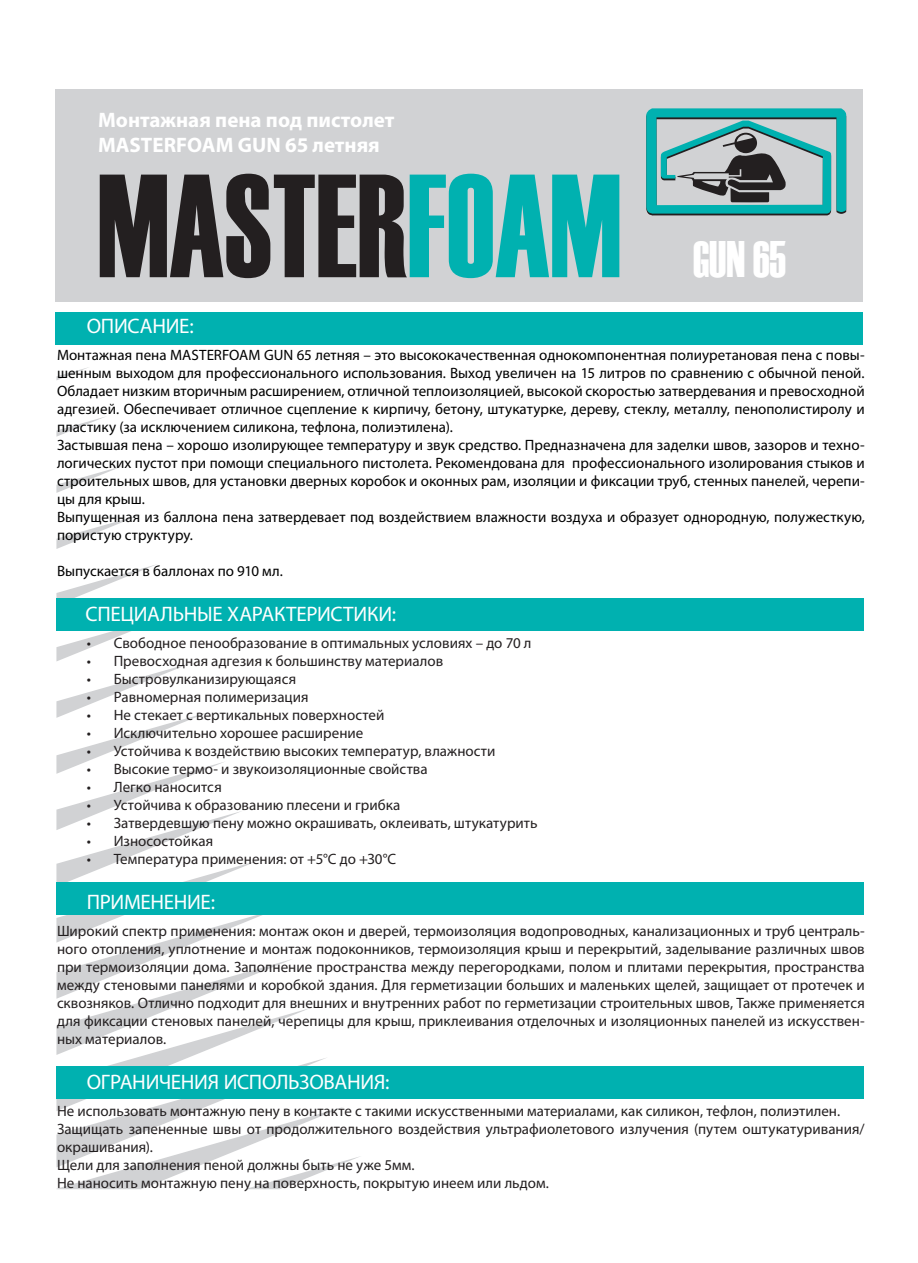
<style>
.page{position:relative;width:918px;height:1263px;background:#fff}
.page>*{position:absolute;margin:0;border:0;box-sizing:border-box;transform-origin:0 0}
.Zag{font:51.15px "Haettenschweiler";color:#fff;scale:.86 1}
.Zag-2{font:700 21px "Myriad Pro";color:#fff}
.Zag_min{font:21px "Myriad Pro";letter-spacing:-.015em;color:#fff}
.Osn_text{font:21px "Myriad Pro";letter-spacing:.075em;color:#fff}
.Osn_text-2{font:15px/18px "Myriad Pro";color:#231f20;text-align:justify}
.Osn_text-3{font:15px/18px "Myriad Pro";color:#000;text-align:justify}
.Spisok{font:15px "Myriad Pro";color:#231f20}
</style>
<div class="page">
<svg style="left:56px;top:367px;width:306px;height:822px"></svg>
<div style="left:56px;top:313px;width:807px;height:32px;background:#00b1b0"></div>
<div style="left:56px;top:598px;width:808px;height:32px;background:#00b1b0"></div>
<div style="left:56px;top:882px;width:808px;height:33px;background:#00b1b0"></div>
<div style="left:56px;top:1066px;width:808px;height:32px;background:#00b1b0"></div>
<div style="left:55px;top:89px;width:807px;height:213px;background:#d1d2d4"></div>
<svg style="left:100px;top:174px;width:519px;height:104px"></svg>
<svg style="left:646px;top:108px;width:200px;height:108px"></svg>
<p class="Zag-2" style="left:98px;top:106px;width:298px">Монтажная пена под пистолет</p>
<p class="Zag-2" style="left:98px;top:131px;width:283px">MASTERFOAM GUN 65 летняя</p>
<p class="Zag" style="left:693px;top:224px;width:110px">GUN 65</p>
<p class="Zag_min" style="left:87px;top:313px;width:108px">ОПИСАНИЕ:</p>
<p class="Osn_text-3" style="left:57px;top:346px;width:809px">Монтажная пена MASTERFOAM GUN 65 летняя – это высококачественная однокомпонентная полиуретановая пена с повы&shy;шенным выходом для профессионального использования. Выход увеличен на 15 литров по сравнению с обычной пеной.<br>Обладает низким вторичным расширением, отличной теплоизоляцией, высокой скоростью затвердевания и превосходной адгезией. Обеспечивает отличное сцепление к кирпичу, бетону, штукатурке, дереву, стеклу, металлу, пенополистиролу и пластику (за исключением силикона, тефлона, полиэтилена).</p>
<p class="Osn_text-3" style="left:57px;top:436px;width:809px">Застывшая пена – хорошо изолирующее температуру и звук средство. Предназначена для заделки швов, зазоров и техно&shy;логических пустот при помощи специального пистолета. Рекомендована для профессионального изолирования стыков и строительных швов, для установки дверных коробок и оконных рам, изоляции и фиксации труб, стенных панелей, черепи&shy;цы для крыш.</p>
<p class="Osn_text-3" style="left:57px;top:508px;width:809px">Выпущенная из баллона пена затвердевает под воздействием влажности воздуха и образует однородную, полужесткую, пористую структуру.</p>
<p class="Osn_text-3" style="left:57px;top:562px;width:227px">Выпускается в баллонах по 910 мл.</p>
<p class="Osn_text" style="left:86px;top:601px;width:223px">Специальные характерис</p>
<p class="Osn_text" style="left:343px;top:601px;width:54px">тики:</p>
<p class="Spisok" style="left:87px;top:634px;width:446px">• Свободное пенообразование в оптимальных условиях – до 70 л</p>
<p class="Spisok" style="left:87px;top:652px;width:358px">• Превосходная адгезия к большинству материалов</p>
<p class="Spisok" style="left:87px;top:670px;width:211px">• Быстровулканизирующаяся</p>
<p class="Spisok" style="left:87px;top:688px;width:223px">• Равномерная полимеризация</p>
<p class="Spisok" style="left:87px;top:706px;width:299px">• Не стекает с вертикальных поверхностей</p>
<p class="Spisok" style="left:87px;top:724px;width:278px">• Исключительно хорошее расширение</p>
<p class="Spisok" style="left:87px;top:742px;width:410px">• Устойчива к воздействию высоких температур, влажности</p>
<p class="Spisok" style="left:87px;top:760px;width:342px">• Высокие термо- и звукоизоляционные свойства</p>
<p class="Spisok" style="left:87px;top:778px;width:137px">• Легко наносится</p>
<p class="Spisok" style="left:87px;top:796px;width:315px">• Устойчива к образованию плесени и грибка</p>
<p class="Spisok" style="left:87px;top:814px;width:452px">• Затвердевшую пену можно окрашивать, оклеивать, штукатурить</p>
<p class="Spisok" style="left:87px;top:832px;width:128px">• Износостойкая</p>
<p class="Spisok" style="left:87px;top:850px;width:311px">• Температура применения: от +5°С до +З0°С</p>
<p class="Zag_min" style="left:87px;top:889px;width:27px">Применение</p>
<p class="Zag_min" style="left:211px;top:889px;width:6px">:</p>
<p class="Osn_text-2" style="left:57px;top:922px;width:809px">Широкий спектр применения: монтаж окон и дверей, термоизоляция водопроводных, канализационных и труб централь&shy;ного отопления, уплотнение и монтаж подоконников, термоизоляция крыш и перекрытий, заделывание различных швов при термоизоляции дома. Заполнение пространства между перегородками, полом и плитами перекрытия, пространства между стеновыми панелями и коробкой здания. Для герметизации больших и маленьких щелей, защищает от протечек и сквозняков. Отлично подходит для внешних и внутренних работ по герметизации строительных швов, Также применяется для фиксации стеновых панелей, черепицы для крыш, приклеивания отделочных и изоляционных панелей из искусствен&shy;ных материалов.</p>
<p class="Zag_min" style="left:87px;top:1069px;width:36px">Ограни</p>
<p class="Zag_min" style="left:159px;top:1069px;width:79px">чения испо</p>
<p class="Zag_min" style="left:276px;top:1069px;width:37px">льзовани</p>
<p class="Zag_min" style="left:374px;top:1069px;width:17px">я:</p>
<p class="Osn_text-2" style="left:57px;top:1102px;width:785px">Не использовать монтажную пену в контакте с такими искусственными материалами, как силикон, тефлон, полиэтилен.</p>
<p class="Osn_text-2" style="left:57px;top:1120px;width:809px">Защищать запененные швы от продолжительного воздействия ультрафиолетового излучения (путем оштукатуривания/ окрашивания).</p>
<p class="Osn_text-2" style="left:57px;top:1156px;width:359px">Щели для заполнения пеной должны быть не уже 5мм.</p>
<p class="Osn_text-2" style="left:57px;top:1174px;width:493px">Не наносить монтажную пену на поверхность, покрытую инеем или льдом.</p>
</div>
